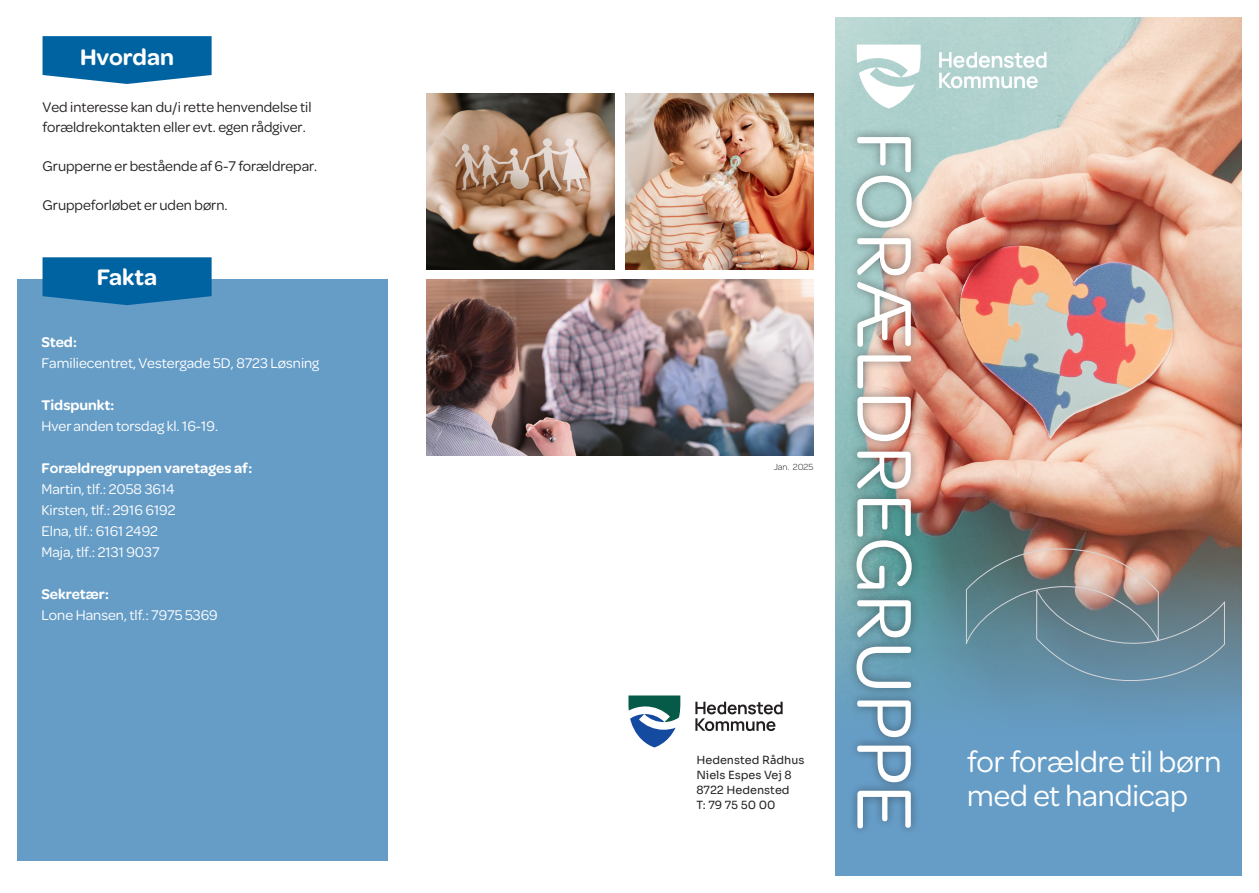
<style>
.page{position:relative;width:1259px;height:893px;background:#fff}
.page>*{position:absolute;margin:0;border:0;box-sizing:border-box;transform-origin:0 0}
.t1{font:82.5px "Omnes";letter-spacing:.005em;color:#fff}
.t2{font:31.5px/34.5px "Omnes";letter-spacing:-.005em;color:#fff}
.t3{font:600 24px "Omnes";color:#fff}
.t4{font:15px/21px "Omnes";color:#fff}
.t5{font:15px/19.5px "Omnes";color:#231f20}
.t6{font:600 15px "Omnes";color:#fff}
.t7{font:11.25px/15px "Sora";color:#231f20}
.t8{font:300 9.45px "Omnes";color:#231f20}
</style>
<div class="page">
<div style="left:17px;top:279px;width:370px;height:582px;background:#669dc7"></div>
<img style="left:836px;top:17px;width:406px;height:338px">
<svg style="left:836px;top:355px;width:406px;height:521px;background:#9098a5"></svg>
<svg style="left:695px;top:702px;width:87px;height:29px"></svg>
<svg style="left:628px;top:695px;width:52px;height:52px"></svg>
<img style="left:426px;top:94px;width:188px;height:176px">
<img style="left:625px;top:94px;width:188px;height:176px">
<img style="left:426px;top:279px;width:387px;height:176px">
<svg style="left:939px;top:52px;width:107px;height:36px"></svg>
<svg style="left:857px;top:45px;width:63px;height:64px"></svg>
<div style="left:847px;top:128px;width:74px;height:710px;background:#231f20;opacity:.5"></div>
<svg style="left:965px;top:546px;width:260px;height:137px;background:#75848b"></svg>
<svg style="left:43px;top:257px;width:169px;height:48px;background:#0b69a5"></svg>
<svg style="left:43px;top:36px;width:169px;height:48px;background:#1972aa"></svg>
<h3 class="t3" style="left:80px;top:40px;width:95px">Hvordan</h3>
<p class="t5" style="left:43px;top:97px;width:270px">Ved interesse kan du/i rette henvendelse til forældrekontakten eller evt. egen rådgiver.</p>
<p class="t5" style="left:43px;top:155px;width:276px">Grupperne er bestående af 6-7 forældrepar.</p>
<p class="t5" style="left:43px;top:194px;width:187px">Gruppeforløbet er uden børn.</p>
<h3 class="t3" style="left:97px;top:260px;width:62px">Fakta</h3>
<p class="t6" style="left:41px;top:332px;width:37px">Sted:</p>
<p class="t4" style="left:41px;top:352px;width:279px">Familiecentret, Vestergade 5D, 8723 Løsning</p>
<p class="t6" style="left:41px;top:395px;width:74px">Tidspunkt:</p>
<p class="t4" style="left:41px;top:415px;width:178px">Hver anden torsdag kl. 16-19.</p>
<p class="t6" style="left:41px;top:458px;width:212px">Forældregruppen varetages af:</p>
<p class="t4" style="left:41px;top:478px;width:135px">Martin, tlf.: 2058 3614<br>Kirsten, tlf.: 2916 6192<br>Elna, tlf.: 6161 2492<br>Maja, tlf.: 2131 9037</p>
<p class="t6" style="left:41px;top:584px;width:69px">Sekretær:</p>
<p class="t4" style="left:41px;top:604px;width:178px">Lone Hansen, tlf.: 7975 5369</p>
<p class="t8" style="left:774px;top:461px;width:41px">Jan. 2025</p>
<p class="t7" style="left:696px;top:752px;width:110px">Hedensted Rådhus<br>Niels Espes Vej 8<br>8722 Hedensted<br>T: 79 75 50 00</p>
<h1 class="t1" style="left:940px;top:131px;width:701px;rotate:90deg">FORÆLDREGRUPPE</h1>
<h2 class="t2" style="left:967px;top:742px;width:256px">for forældre til børn med et handicap</h2>
</div>
